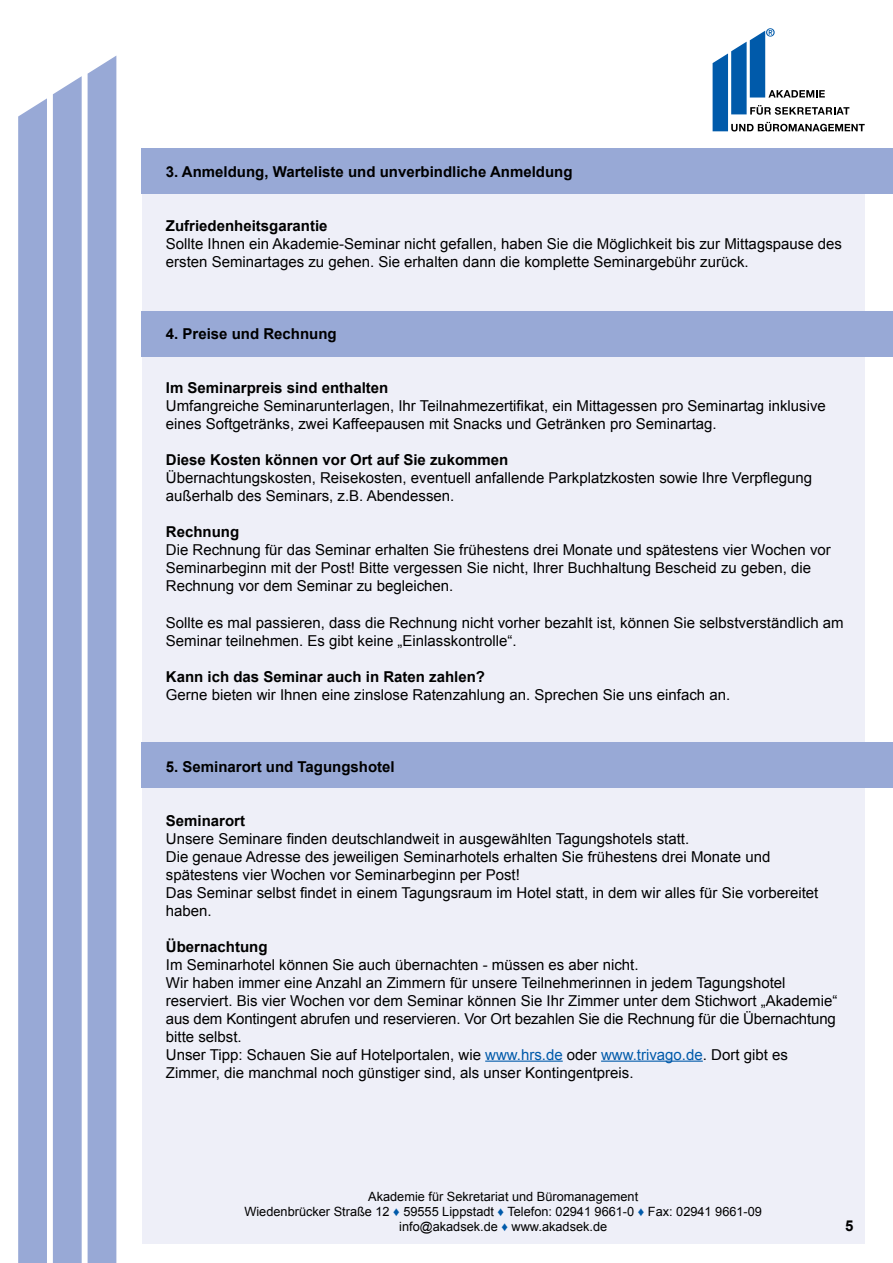
<style>
.page{position:relative;width:893px;height:1263px;background:#fff}
.page>*{position:absolute;margin:0;border:0;box-sizing:border-box;transform-origin:0 0}
.t1{font:15px/18px "Arial";color:#000}
.t2{font:700 15px "Arial";color:#000}
.t3{font:12.75px/15.3px "Arial";color:#000;text-align:center}
.s1{color:#005aaa}
</style>
<div class="page">
<div style="left:142px;top:148px;width:723px;height:1096px;background:#eeeff8"></div>
<div style="left:18px;top:98px;width:29px;height:1165px;background:#98a9d6"></div>
<div style="left:53px;top:76px;width:29px;height:1187px;background:#98a9d6"></div>
<div style="left:88px;top:56px;width:28px;height:1207px;background:#98a9d6"></div>
<svg style="left:713px;top:28px;width:152px;height:103px"></svg>
<div style="left:142px;top:148px;width:751px;height:45px;background:#98a9d6"></div>
<div style="left:142px;top:312px;width:751px;height:45px;background:#98a9d6"></div>
<div style="left:142px;top:742px;width:751px;height:46px;background:#98a9d6"></div>
<hr style="left:485px;top:1060px;width:78px;height:2px;background:#005aaa">
<hr style="left:601px;top:1060px;width:102px;height:2px;background:#005aaa">
<p class="t2" style="left:166px;top:162px;width:408px">3. Anmeldung, Warteliste und unverbindliche Anmeldung</p>
<p class="t2" style="left:166px;top:216px;width:163px">Zufriedenheitsgarantie</p>
<p class="t1" style="left:166px;top:235px;width:678px">Sollte Ihnen ein Akademie-Seminar nicht gefallen, haben Sie die Möglichkeit bis zur Mittagspause des ersten Seminartages zu gehen. Sie erhalten dann die komplette Seminargebühr zurück.</p>
<p class="t2" style="left:166px;top:324px;width:172px">4. Preise und Rechnung</p>
<p class="t2" style="left:166px;top:378px;width:224px">Im Seminarpreis sind enthalten</p>
<p class="t1" style="left:166px;top:397px;width:662px">Umfangreiche Seminarunterlagen, Ihr Teilnahmezertifikat, ein Mittagessen pro Seminartag inklusive eines Softgetränks, zwei Kaffeepausen mit Snacks und Getränken pro Seminartag.</p>
<p class="t2" style="left:166px;top:450px;width:344px">Diese Kosten können vor Ort auf Sie zukommen</p>
<p class="t1" style="left:166px;top:469px;width:648px">Übernachtungskosten, Reisekosten, eventuell anfallende Parkplatzkosten sowie Ihre Verpflegung außerhalb des Seminars, z.B. Abendessen.</p>
<p class="t2" style="left:166px;top:522px;width:75px">Rechnung</p>
<p class="t1" style="left:166px;top:541px;width:667px">Die Rechnung für das Seminar erhalten Sie frühestens drei Monate und spätestens vier Wochen vor<br>Seminarbeginn mit der Post! Bitte vergessen Sie nicht, Ihrer Buchhaltung Bescheid zu geben, die<br>Rechnung vor dem Seminar zu begleichen.</p>
<p class="t1" style="left:166px;top:613px;width:679px">Sollte es mal passieren, dass die Rechnung nicht vorher bezahlt ist, können Sie selbstverständlich am<br>Seminar teilnehmen. Es gibt keine „Einlasskontrolle“.</p>
<p class="t2" style="left:166px;top:666px;width:321px">Kann ich das Seminar auch in Raten zahlen?</p>
<p class="t1" style="left:166px;top:685px;width:566px">Gerne bieten wir Ihnen eine zinslose Ratenzahlung an. Sprechen Sie uns einfach an.</p>
<p class="t2" style="left:166px;top:756px;width:230px">5. Seminarort und Tagungshotel</p>
<p class="t2" style="left:166px;top:810px;width:81px">Seminarort</p>
<p class="t1" style="left:166px;top:829px;width:654px">Unsere Seminare finden deutschlandweit in ausgewählten Tagungshotels statt.<br>Die genaue Adresse des jeweiligen Seminarhotels erhalten Sie frühestens drei Monate und spätestens vier Wochen vor Seminarbeginn per Post!<br>Das Seminar selbst findet in einem Tagungsraum im Hotel statt, in dem wir alles für Sie vorbereitet haben.</p>
<p class="t2" style="left:166px;top:936px;width:103px">Übernachtung</p>
<p class="t1" style="left:166px;top:955px;width:673px">Im Seminarhotel können Sie auch übernachten - müssen es aber nicht.<br>Wir haben immer eine Anzahl an Zimmern für unsere Teilnehmerinnen in jedem Tagungshotel reserviert. Bis vier Wochen vor dem Seminar können Sie Ihr Zimmer unter dem Stichwort „Akademie“ aus dem Kontingent abrufen und reservieren. Vor Ort bezahlen Sie die Rechnung für die Übernachtung bitte selbst.<br>Unser Tipp: Schauen Sie auf Hotelportalen, wie <span class="s1">www.hrs.de</span> oder <span class="s1">www.trivago.de</span>. Dort gibt es Zimmer, die manchmal noch günstiger sind, als unser Kontingentpreis.</p>
<p class="t3" style="left:244px;top:1188px;width:519px">Akademie für Sekretariat und Büromanagement<br>Wiedenbrücker Straße 12 <span class="s1">♦</span> 59555 Lippstadt <span class="s1">♦</span> Telefon: 02941 9661-0 <span class="s1">♦</span> Fax: 02941 9661-09 info@akadsek.de <span class="s1">♦</span> www.akadsek.de</p>
<p class="t2" style="left:845px;top:1215px;width:10px">5</p>
</div>
